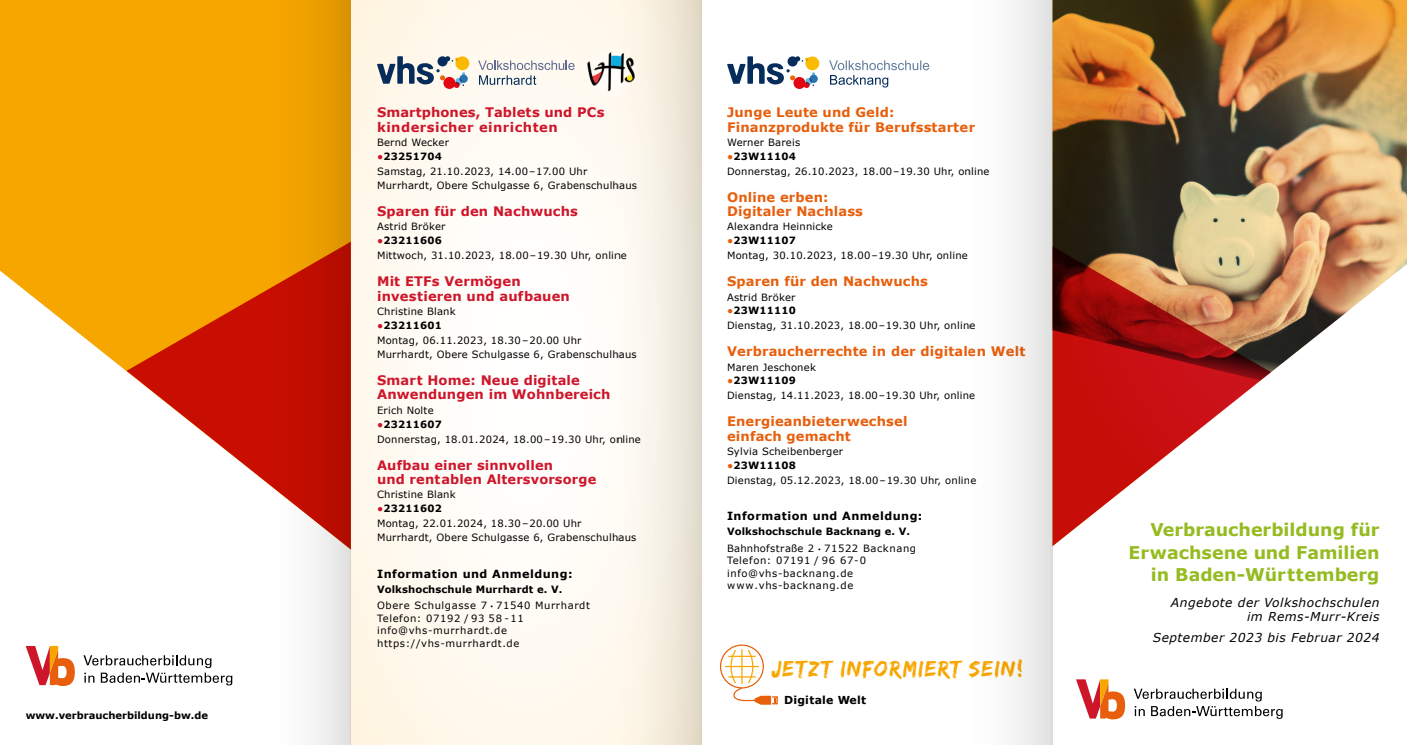
<style>
.page{position:relative;width:1407px;height:745px;background:#fff}
.page>*{position:absolute;margin:0;border:0;box-sizing:border-box;transform-origin:0 0}
.t1{font:23px "Edo SZ";letter-spacing:.06em;color:#f7a600}
.t2{font:700 17.5px/22.5px "Verdana";color:#95bb20;text-align:right}
.t3{font:700 13.12px/14.4px "Verdana";letter-spacing:.01em;color:#e75f0d}
.t4{font:700 13.12px/14.4px "Verdana";letter-spacing:.01em;color:#ce162b}
.t5{font:700 13.12px/14.4px "Verdana";letter-spacing:.035em;color:#ce162b}
.t6{font:700 13px/14.4px "Verdana";letter-spacing:.01em;color:#ce162b}
.t7{font:italic 12.25px/13.8px "Verdana";letter-spacing:.04em;color:#000;text-align:right}
.t8{font:700 11.25px "Verdana";letter-spacing:.04em;color:#000}
.t9{font:700 11px "Verdana";letter-spacing:.02em;color:#000}
.t10{font:10px/15px "Verdana";letter-spacing:.02em;color:#000}
.t11{font:10px/12.5px "Verdana";letter-spacing:.06em;color:#000}
.t12{font:700 10px/16.9px "Verdana";letter-spacing:.005em;color:#000}
.s1{font-weight:700;font-size:8.75px;color:#ce162b}
.s2{font-weight:700}
.s3{font-size:5px}
.s4{font-weight:700;font-size:8.75px;color:#e75f0d}
.s5{font-weight:400}
.s6{font-weight:400;font-size:5px}
</style>
<div class="page">
<div style="left:351px;top:0;width:351px;height:744px;background:#fffbf3"></div>
<svg style="left:1134px;top:688px;width:148px;height:30px"></svg>
<svg style="left:1076px;top:679px;width:49px;height:40px"></svg>
<svg style="left:0;top:0;width:268px;height:372px;fill:#f7a600"></svg>
<svg style="left:127px;top:241px;width:141px;height:243px"></svg>
<svg style="left:83px;top:655px;width:149px;height:30px"></svg>
<svg style="left:26px;top:646px;width:49px;height:39px"></svg>
<hr style="left:725px;top:665px;width:34px;height:1px;background:#f7a600">
<div style="left:720px;top:644px;width:44px;height:44px;border:1px solid #e75f0d;border-radius:50%"></div>
<div style="left:771px;top:695px;width:7px;height:9px;border:1px solid #e75f0d"></div>
<svg style="left:728px;top:648px;width:48px;height:56px"></svg>
<svg style="left:727px;top:56px;width:92px;height:33px"></svg>
<svg style="left:829px;top:60px;width:100px;height:27px"></svg>
<svg style="left:377px;top:56px;width:92px;height:33px"></svg>
<svg style="left:478px;top:60px;width:97px;height:25px"></svg>
<img style="left:588px;top:53px;width:30px;height:37px">
<img style="left:1052px;top:0;width:355px;height:545px">
<div style="left:969px;top:0;width:83px;height:744px;background:linear-gradient(to right,#fff,#e5e5e4)"></div>
<div style="left:618px;top:0;width:84px;height:744px;background:linear-gradient(to right,#fffcf4,#e5decf)"></div>
<svg style="left:268px;top:0;width:83px;height:744px"></svg>
<p class="t12" style="left:26px;top:706px;width:184px">www.verbraucherbildung-bw.de</p>
<h3 class="t5" style="left:377px;top:105px;width:229px">Smartphones, Tablets und PCs kindersicher einrichten</h3>
<p class="t10" style="left:377px;top:135px;width:73px">Bernd Wecker</p>
<p class="t10" style="left:377px;top:149px;width:261px;line-height:14.6px"><span class="s1">•</span><span class="s2">23251704<br></span>Samstag, 21.10.2023, 14.00–17.00 Uhr<br>Murrhardt, Obere Schulgasse 6, Grabenschulhaus</p>
<h3 class="t4" style="left:377px;top:204px;width:202px">Sparen für den Nachwuchs</h3>
<p class="t10" style="left:377px;top:219px;width:70px">Astrid Bröker</p>
<p class="t10" style="left:377px;top:233px;width:251px"><span class="s1">•</span><span class="s2">23211606<br></span>Mittwoch, 31.10.2023, 18.00–19.30 Uhr, online</p>
<h3 class="t4" style="left:377px;top:274px;width:194px">Mit ETFs Vermögen investieren und aufbauen</h3>
<p class="t10" style="left:377px;top:304px;width:80px">Christine Blank</p>
<p class="t10" style="left:377px;top:318px;width:261px;line-height:14.4px"><span class="s1">•</span><span class="s2">23211601<br></span>Montag, 06.11.2023, 18.30–20.00 Uhr<br>Murrhardt, Obere Schulgasse 6, Grabenschulhaus</p>
<h3 class="t4" style="left:377px;top:373px;width:235px">Smart Home: Neue digitale<br>Anwendungen im Wohnbereich</h3>
<p class="t10" style="left:377px;top:402px;width:58px">Erich Nolte</p>
<p class="t10" style="left:377px;top:416px;width:265px"><span class="s1">•</span><span class="s2">23211607<br></span>Donnerstag, 18.01.2024, 18.00–19.30 Uhr, online</p>
<h3 class="t6" style="left:377px;top:457px;width:221px">Aufbau einer sinnvollen<br>und rentablen Altersvorsorge</h3>
<p class="t10" style="left:377px;top:487px;width:80px">Christine Blank</p>
<p class="t10" style="left:377px;top:501px;width:261px;line-height:14.6px"><span class="s1">•</span><span class="s2">23211602<br></span>Montag, 22.01.2024, 18.30–20.00 Uhr<br>Murrhardt, Obere Schulgasse 6, Grabenschulhaus</p>
<p class="t8" style="left:377px;top:565px;width:197px">Information und Anmeldung:</p>
<p class="t11" style="left:377px;top:580px;width:214px;line-height:16.9px"><span class="s2">Volkshochschule Murrhardt e. V.<br></span>Obere Schulgasse 7 <span class="s3">•</span> 71540 Murrhardt</p>
<p class="t11" style="left:377px;top:611px;width:148px">Telefon: 07192 / 93 58 - 11 info@vhs-murrhardt.de https://vhs-murrhardt.de</p>
<h3 class="t3" style="left:727px;top:105px;width:249px">Junge Leute und Geld:<br>Finanzprodukte für Berufsstarter</h3>
<p class="t10" style="left:727px;top:135px;width:75px">Werner Bareis</p>
<p class="t10" style="left:727px;top:149px;width:264px"><span class="s4">•</span><span class="s2">23W11104<br></span>Donnerstag, 26.10.2023, 18.00–19.30 Uhr, online</p>
<h3 class="t3" style="left:727px;top:190px;width:138px">Online erben:<br>Digitaler Nachlass</h3>
<p class="t10" style="left:727px;top:219px;width:107px">Alexandra Heinnicke</p>
<p class="t10" style="left:727px;top:233px;width:242px"><span class="s4">•</span><span class="s2">23W11107<br></span>Montag, 30.10.2023, 18.00–19.30 Uhr, online</p>
<h3 class="t3" style="left:727px;top:274px;width:202px">Sparen für den Nachwuchs</h3>
<p class="t10" style="left:727px;top:289px;width:70px">Astrid Bröker</p>
<p class="t10" style="left:727px;top:303px;width:250px"><span class="s4">•</span><span class="s2">23W11110<br></span>Dienstag, 31.10.2023, 18.00–19.30 Uhr, online</p>
<h3 class="t3" style="left:727px;top:344px;width:300px">Verbraucherrechte in der digitalen Welt</h3>
<p class="t10" style="left:727px;top:359px;width:90px">Maren Jeschonek</p>
<p class="t10" style="left:727px;top:373px;width:250px"><span class="s4">•</span><span class="s2">23W11109<br></span>Dienstag, 14.11.2023, 18.00–19.30 Uhr, online</p>
<h3 class="t3" style="left:727px;top:414px;width:182px">Energieanbieterwechsel einfach gemacht</h3>
<p class="t10" style="left:727px;top:444px;width:118px">Sylvia Scheibenberger</p>
<p class="t10" style="left:727px;top:457px;width:251px"><span class="s4">•</span><span class="s2">23W11108<br></span>Dienstag, 05.12.2023, 18.00–19.30 Uhr, online</p>
<p class="t8" style="left:727px;top:508px;width:197px">Information und Anmeldung:</p>
<p class="t12" style="left:727px;top:522px;width:191px">Volkshochschule Backnang e. V.<br><span class="s5">Bahnhofstraße 2</span> <span class="s6">•</span> <span class="s5">71522 Backnang</span></p>
<p class="t11" style="left:727px;top:554px;width:141px">Telefon: 07191 / 96 67-0 info@vhs-backnang.de www.vhs-backnang.de</p>
<h1 class="t1" style="left:771px;top:654px;width:253px">JETZT INFORMIERT SEIN!</h1>
<p class="t9" style="left:784px;top:692px;width:83px">Digitale Welt</p>
<h2 class="t2" style="left:1128px;top:518px;width:252px">Verbraucherbildung für<br>Erwachsene und Familien in Baden-Württemberg</h2>
<p class="t7" style="left:1171px;top:595px;width:210px">Angebote der Volkshochschulen im Rems-Murr-Kreis</p>
<p class="t7" style="left:1153px;top:630px;width:228px">September 2023 bis Februar 2024</p>
</div>
